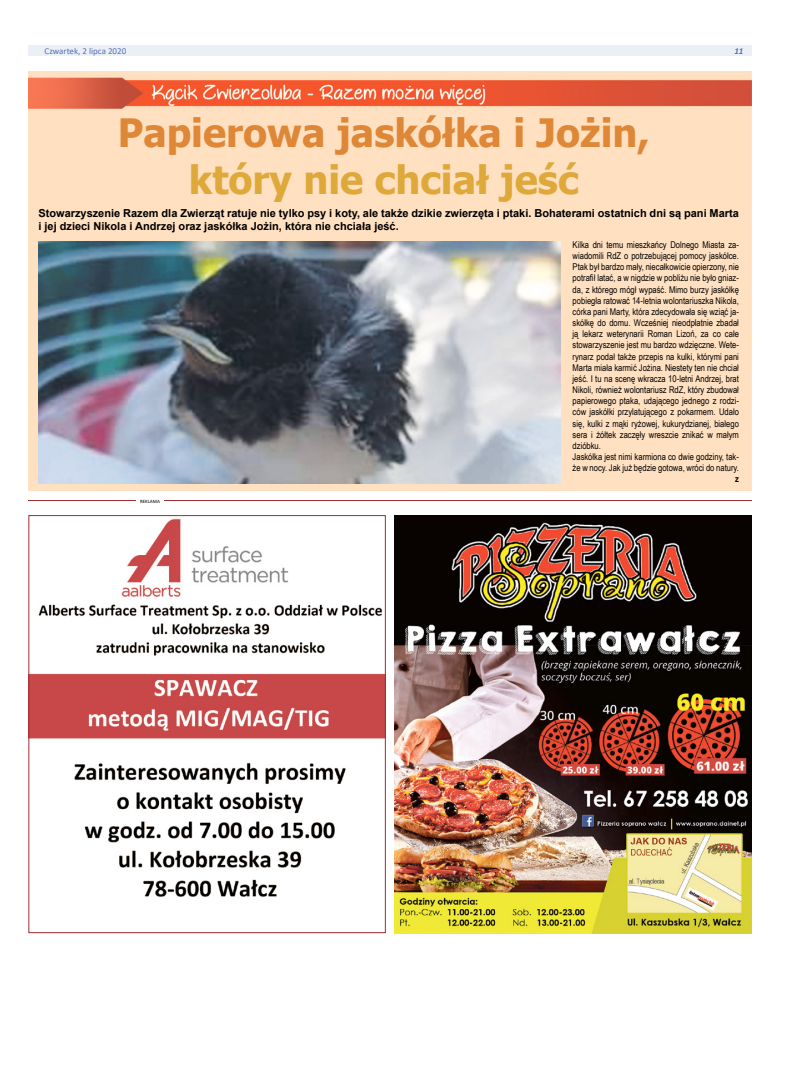
<style>
.page{position:relative;width:794px;height:1092px;background:#fff}
.page>*{position:absolute;margin:0;border:0;box-sizing:border-box;transform-origin:0 0}
.t1{font:700 39px "Tahoma";color:#de8737}
.t2{font:700 39px "Tahoma";color:#dea83a}
.t3{font:700 11px/13.2px "Arial";color:#000}
.t4{font:9.3px/11.2px "Arial Narrow";color:#000}
.t5{font:700 9.3px "Arial Narrow";color:#000}
.t6{font:9px "Calibri";color:#5570b6}
.t7{font:italic 700 9px "Calibri";color:#5570b6}
.t8{font:5px "Calibri";color:#000}
</style>
<div class="page">
<div style="left:28px;top:45px;width:723px;height:11px;background:#ebeff6"></div>
<img style="left:394px;top:515px;width:357px;height:418px">
<hr style="left:28px;top:500px;width:723px;height:1px;background:#9e2e2d">
<hr style="left:136px;top:499px;width:28px;height:4px;background:#fff">
<img style="left:28px;top:71px;width:723px;height:419px">
<img style="left:38px;top:241px;width:523px;height:242px">
<img style="left:30px;top:518px;width:354px;height:379px">
<div style="left:28px;top:515px;width:358px;height:418px;border:1px solid #9e2e2d"></div>
<p class="t6" style="left:45px;top:44px;width:83px">Czwartek, 2 lipca 2020</p>
<p class="t7" style="left:734px;top:44px;width:11px">11</p>
<h1 class="t1" style="left:118px;top:106px;width:533px">Papierowa jaskółka i Jożin,</h1>
<h1 class="t2" style="left:189px;top:153px;width:391px">który nie chciał jeść</h1>
<p class="t3" style="left:38px;top:206px;width:702px">Stowarzyszenie Razem dla Zwierząt ratuje nie tylko psy i koty, ale także dzikie zwierzęta i ptaki. Bohaterami ostatnich dni są pani Marta i jej dzieci Nikola i Andrzej oraz jaskółka Jożin, która nie chciała jeść.</p>
<p class="t4" style="left:572px;top:238px;width:168px">Kilka dni temu mieszkańcy Dolnego Miasta za&shy;wiadomili RdZ o potrzebującej pomocy jaskółce.<br>Ptak był bardzo mały, niecałkowicie opierzony, nie potrafił latać, a w nigdzie w pobliżu nie było gniaz&shy;da, z którego mógł wypaść. Mimo burzy jaskółkę pobiegła ratować 14-letnia wolontariuszka Nikola, córka pani Marty, która zdecydowała się wziąć ja&shy;skółkę do domu. Wcześniej nieodpłatnie zbadał ją lekarz weterynarii Roman Lizoń, za co całe stowarzyszenie jest mu bardzo wdzięczne. Wete&shy;rynarz podał także przepis na kulki, którymi pani Marta miała karmić Jożina. Niestety ten nie chciał jeść. I tu na scenę wkracza 10-letni Andrzej, brat Nikoli, również wolontariusz RdZ, który zbudował papierowego ptaka, udającego jednego z rodzi&shy;ców jaskółki przylatującego z pokarmem. Udało się, kulki z mąki ryżowej, kukurydzianej, białego sera i żółtek zaczęły wreszcie znikać w małym dzióbku.<br>Jaskółka jest nimi karmiona co dwie godziny, tak&shy;że w nocy. Jak już będzie gotowa, wróci do natury.</p>
<p class="t5" style="left:735px;top:472px;width:5px">z</p>
<p class="t8" style="left:140px;top:497px;width:21px">REKLAMA</p>
</div>
